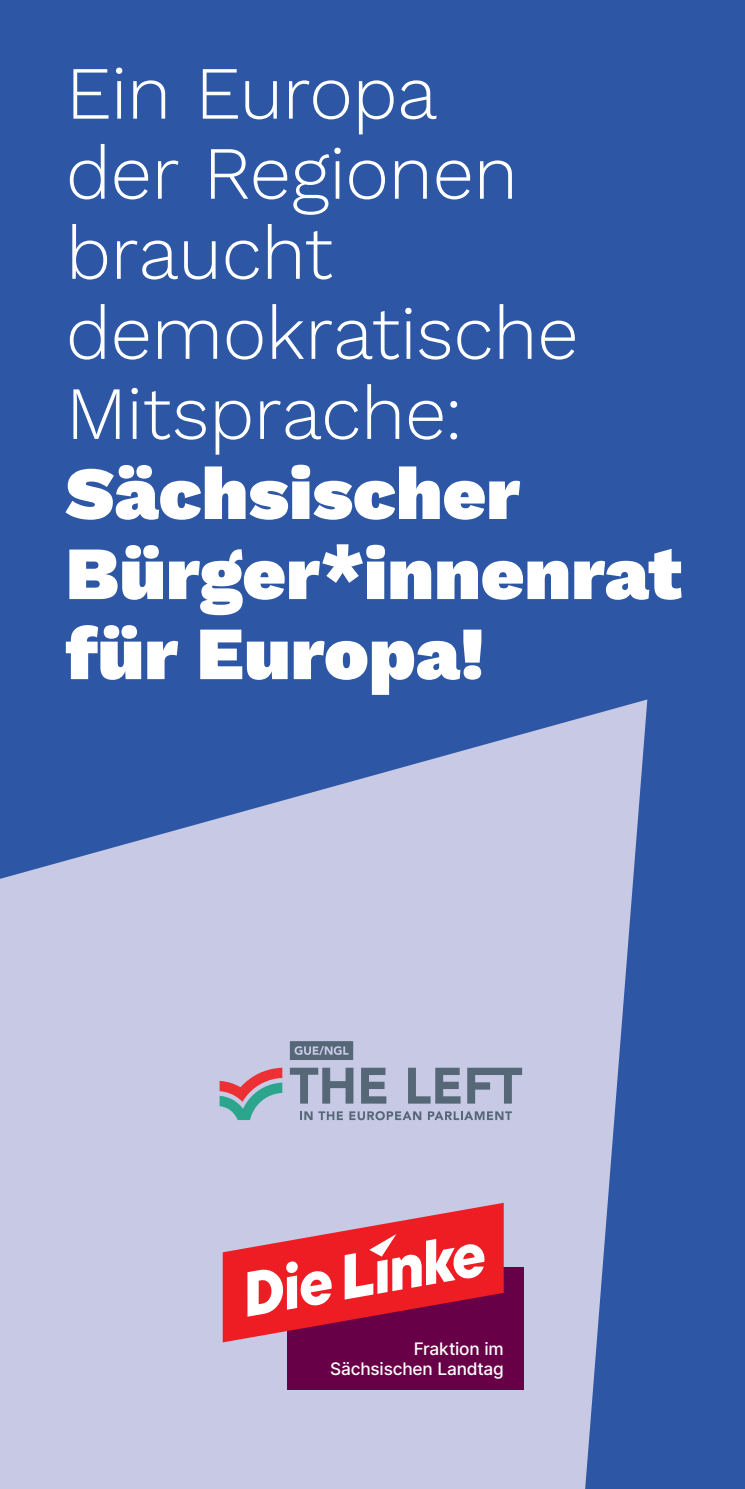
<style>
.page{position:relative;width:745px;height:1489px;background:#fff}
.page>*{position:absolute;margin:0;border:0;box-sizing:border-box;transform-origin:0 0}
.t1{font:300 75px/80px "Work Sans";letter-spacing:-.01em;color:#fff}
.t2{font:900 75px/80px "Work Sans";letter-spacing:.005em;color:#fff}
.t3{font:500 17.25px/19.8px "Inter";letter-spacing:-.01em;color:#fff;text-align:right}
</style>
<div class="page">
<div style="left:0;top:0;width:744px;height:1488px;background:#2d56a5"></div>
<svg style="left:0;top:699px;width:647px;height:789px;fill:#c7c9e5"></svg>
<svg style="left:219px;top:1067px;width:63px;height:52px;background:#a89ea7"></svg>
<svg style="left:300px;top:1111px;width:12px;height:8px"></svg>
<svg style="left:318px;top:1111px;width:25px;height:8px"></svg>
<svg style="left:349px;top:1111px;width:72px;height:9px"></svg>
<svg style="left:427px;top:1111px;width:84px;height:8px"></svg>
<svg style="left:290px;top:1067px;width:63px;height:36px;background:#919ab1"></svg>
<svg style="left:361px;top:1067px;width:25px;height:36px"></svg>
<svg style="left:408px;top:1067px;width:52px;height:36px;background:#8a94aa"></svg>
<svg style="left:467px;top:1067px;width:54px;height:36px;background:#9099b0"></svg>
<svg style="left:290px;top:1041px;width:63px;height:18px"></svg>
<div style="left:287px;top:1266px;width:236px;height:123px;background:#670046"></div>
<svg style="left:222px;top:1202px;width:281px;height:140px"></svg>
<p class="t1" style="left:66px;top:51px;width:514px">Ein Europa<br>der Regionen braucht demokratische<br>Mitsprache:</p>
<p class="t2" style="left:66px;top:450px;width:617px">Sächsischer<br>Bürger*innenrat für Europa!</p>
<p class="t3" style="left:330px;top:1338px;width:175px">Fraktion im<br>Sächsischen Landtag</p>
</div>
